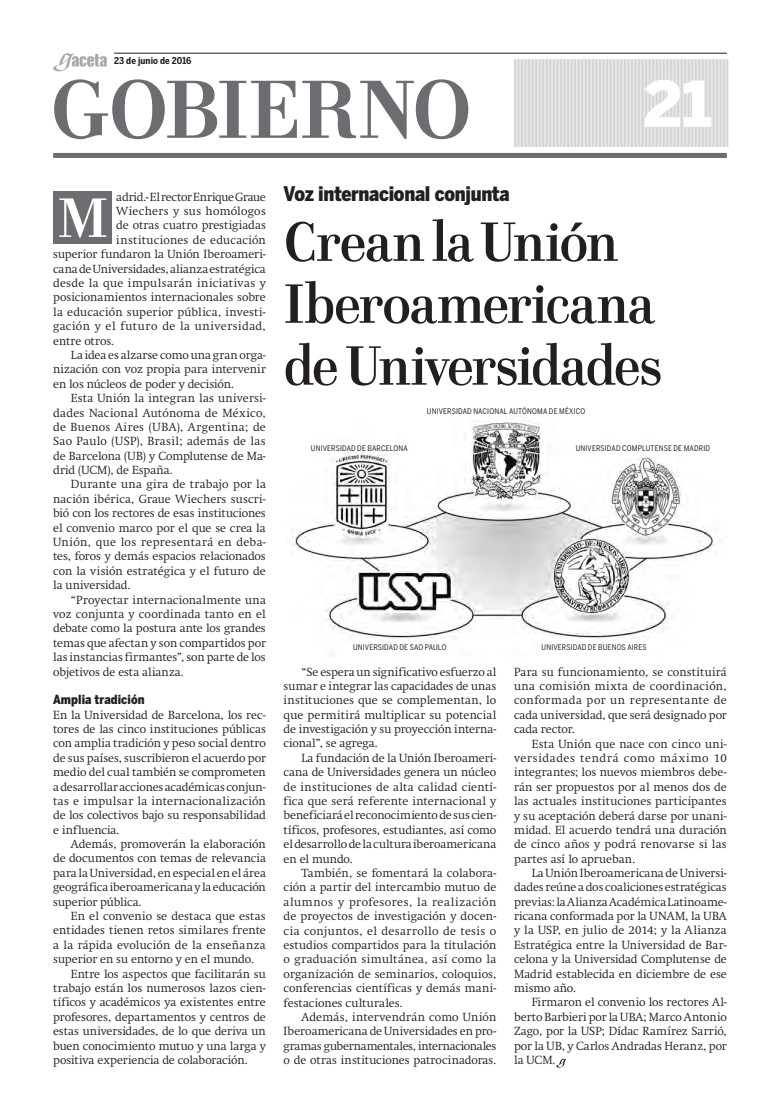
<style>
.page{position:relative;width:780px;height:1117px;background:#fff}
.page>*{position:absolute;margin:0;border:0;box-sizing:border-box;transform-origin:0 0}
.t1{font:700 83.75px "Cellini TF";letter-spacing:-.025em;color:#6c6d70}
.t2{font:900 62.5px "Benton Sans";color:#fff}
._3_0_Tex_Cap_4{font:700 56.38px "Cellini TF";color:#fff}
._1_0_Cabeza_Principa{font:700 56.25px/61.9px "Cellini TF";letter-spacing:-.02em;color:#231f20;scale:.95 1}
._0_0_Balazo{font:900 condensed 20px "Benton Sans";letter-spacing:-.015em;color:#231f20}
._3_0_Descanso{font:900 condensed 12.5px "Benton Sans";letter-spacing:.005em;color:#231f20}
._3_0_Texto{font:300 11.62px/14.4px "Swift";color:#231f20;text-align:justify}
._3_0_Tex_s_sangria{font:300 11.62px/14.4px "Swift";letter-spacing:-.005em;color:#231f20;text-align:justify}
._3_0_Tex_Cap_4-2{font:300 11.62px "Swift";letter-spacing:.01em;color:#231f20}
._3_0_Tex_Cap_4-3{font:300 11.62px "Swift";letter-spacing:.035em;color:#231f20}
._3_0_Tex_Cap_4-4{font:300 11.62px "Swift";letter-spacing:.045em;color:#231f20}
._3_0_Tex_Cap_4-5{font:300 11.62px "Swift";letter-spacing:-.02em;color:#231f20}
.t3{font:700 condensed 9.38px "Benton Sans";letter-spacing:.01em;color:#231f20}
._6_0_R_Texto{font:condensed 7.62px "Benton Sans";letter-spacing:.02em;color:#231f20}
</style>
<div class="page">
<svg style="left:514px;top:59px;width:214px;height:88px;background:#dcdddf"></svg>
<div style="left:53px;top:153px;width:673px;height:5px;background:#6c6d70"></div>
<svg style="left:53px;top:53px;width:54px;height:18px"></svg>
<hr style="left:114px;top:53px;width:612px;height:1px;background:#231f20">
<div style="left:53px;top:191px;width:59px;height:53px;background:#6c6d70"></div>
<img style="left:291px;top:421px;width:430px;height:220px">
<svg style="left:556px;top:1058px;width:10px;height:9px"></svg>
<p class="t3" style="left:114px;top:55px;width:79px">23 de junio de 2016</p>
<h1 class="t1" style="left:50px;top:60px;width:423px">GOBIERNO</h1>
<p class="t2" style="left:643px;top:67px;width:70px">21</p>
<p class="_3_0_Tex_Cap_4-5" style="left:116px;top:190px;width:151px">adrid.- El rector Enrique Graue</p>
<p class="_3_0_Tex_Cap_4-2" style="left:116px;top:204px;width:151px">Wiechers y sus homólogos</p>
<p class="_3_0_Tex_Cap_4-2" style="left:116px;top:218px;width:151px">de otras cuatro prestigiadas</p>
<p class="_3_0_Tex_Cap_4-2" style="left:116px;top:233px;width:151px">instituciones de educación</p>
<p class="_3_0_Tex_Cap_4-2" style="left:53px;top:247px;width:214px">superior fundaron la Unión Iberoameri-</p>
<p class="_3_0_Tex_Cap_4-2" style="left:53px;top:262px;width:214px">cana de Universidades, alianza estratégica</p>
<p class="_3_0_Tex_Cap_4-3" style="left:53px;top:276px;width:214px">desde la que impulsarán iniciativas y</p>
<p class="_3_0_Tex_Cap_4-2" style="left:53px;top:290px;width:214px">posicionamientos internacionales sobre</p>
<p class="_3_0_Tex_Cap_4-2" style="left:53px;top:305px;width:214px">la educación superior pública, investi-</p>
<p class="_3_0_Tex_Cap_4-4" style="left:53px;top:319px;width:214px">gación y el futuro de la universidad,</p>
<p class="_3_0_Tex_Cap_4-2" style="left:53px;top:334px;width:62px">entre otros.</p>
<p class="_3_0_Texto" style="left:53px;top:348px;width:214px;text-indent:18px">La idea es alzarse como una gran orga&shy;nización con voz propia para intervenir en los núcleos de poder y decisión.</p>
<p class="_3_0_Texto" style="left:53px;top:391px;width:214px;text-indent:18px">Esta Unión la integran las universi&shy;dades Nacional Autónoma de México, de Buenos Aires (UBA), Argentina; de Sao Paulo (USP), Brasil; además de las de Barcelona (UB) y Complutense de Ma&shy;drid (UCM), de España.</p>
<p class="_3_0_Texto" style="left:53px;top:477px;width:214px;text-indent:18px">Durante una gira de trabajo por la nación ibérica, Graue Wiechers suscri&shy;bió con los rectores de esas instituciones el convenio marco por el que se crea la Unión, que los representará en deba&shy;tes, foros y demás espacios relacionados con la visión estratégica y el futuro de la universidad.</p>
<p class="_3_0_Texto" style="left:53px;top:592px;width:214px;text-indent:18px">“Proyectar internacionalmente una voz conjunta y coordinada tanto en el debate como la postura ante los grandes temas que afectan y son compartidos por las instancias firmantes”, son parte de los objetivos de esta alianza.</p>
<p class="_3_0_Descanso" style="left:53px;top:692px;width:93px">Amplia tradición</p>
<p class="_3_0_Tex_s_sangria" style="left:53px;top:707px;width:214px">En la Universidad de Barcelona, los rec&shy;tores de las cinco instituciones públicas con amplia tradición y peso social dentro de sus países, suscribieron el acuerdo por medio del cual también se comprometen a desarrollar acciones académicas conjun&shy;tas e impulsar la internacionalización de los colectivos bajo su responsabilidad e influencia.</p>
<p class="_3_0_Texto" style="left:53px;top:836px;width:214px;text-indent:18px">Además, promoverán la elaboración de documentos con temas de relevancia para la Universidad, en especial en el área geográfica iberoamericana y la educación superior pública.</p>
<p class="_3_0_Texto" style="left:53px;top:908px;width:214px;text-indent:18px">En el convenio se destaca que estas entidades tienen retos similares frente a la rápida evolución de la enseñanza superior en su entorno y en el mundo.</p>
<p class="_3_0_Texto" style="left:53px;top:966px;width:214px;text-indent:18px">Entre los aspectos que facilitarán su trabajo están los numerosos lazos cien&shy;tíficos y académicos ya existentes entre profesores, departamentos y centros de estas universidades, de lo que deriva un buen conocimiento mutuo y una larga y positiva experiencia de colaboración.</p>
<p class="_3_0_Tex_Cap_4" style="left:58px;top:185px;width:52px">M</p>
<p class="_0_0_Balazo" style="left:283px;top:182px;width:227px">Voz internacional conjunta</p>
<p class="_1_0_Cabeza_Principa" style="left:283px;top:210px;width:400px">Crean la Unión<br>Iberoamericana de Universidades</p>
<p class="_6_0_R_Texto" style="left:427px;top:406px;width:160px">UNIVERSIDAD NACIONAL AUTÓNOMA DE MÉXICO</p>
<p class="_6_0_R_Texto" style="left:311px;top:443px;width:98px">UNIVERSIDAD DE BARCELONA</p>
<p class="_6_0_R_Texto" style="left:575px;top:443px;width:136px">UNIVERSIDAD COMPLUTENSE DE MADRID</p>
<p class="_6_0_R_Texto" style="left:353px;top:642px;width:95px">UNIVERSIDAD DE SAO PAULO</p>
<p class="_6_0_R_Texto" style="left:541px;top:642px;width:106px">UNIVERSIDAD DE BUENOS AIRES</p>
<p class="_3_0_Texto" style="left:283px;top:664px;width:214px;text-indent:18px">“Se espera un significativo esfuerzo al sumar e integrar las capacidades de unas instituciones que se complementan, lo que permitirá multiplicar su potencial de investigación y su proyección interna&shy;cional”, se agrega.</p>
<p class="_3_0_Texto" style="left:283px;top:750px;width:214px;text-indent:18px">La fundación de la Unión Iberoameri&shy;cana de Universidades genera un núcleo de instituciones de alta calidad cientí&shy;fica que será referente internacional y beneficiará el reconocimiento de sus cien&shy;tíficos, profesores, estudiantes, así como el desarrollo de la cultura iberoamericana en el mundo.</p>
<p class="_3_0_Texto" style="left:283px;top:865px;width:214px;text-indent:18px">También, se fomentará la colabora&shy;ción a partir del intercambio mutuo de alumnos y profesores, la realización de proyectos de investigación y docen&shy;cia conjuntos, el desarrollo de tesis o estudios compartidos para la titulación o graduación simultánea, así como la organización de seminarios, coloquios, conferencias científicas y demás mani&shy;festaciones culturales.</p>
<p class="_3_0_Texto" style="left:283px;top:1009px;width:214px;text-indent:18px">Además, intervendrán como Unión Iberoamericana de Universidades en pro&shy;gramas gubernamentales, internacionales o de otras instituciones patrocinadoras.</p>
<p class="_3_0_Texto" style="left:514px;top:664px;width:214px">Para su funcionamiento, se constituirá una comisión mixta de coordinación, conformada por un representante de cada universidad, que será designado por cada rector.</p>
<p class="_3_0_Texto" style="left:514px;top:736px;width:214px;text-indent:18px">Esta Unión que nace con cinco uni&shy;versidades tendrá como máximo 10 integrantes; los nuevos miembros debe&shy;rán ser propuestos por al menos dos de las actuales instituciones participantes y su aceptación deberá darse por unani&shy;midad. El acuerdo tendrá una duración de cinco años y podrá renovarse si las partes así lo aprueban.</p>
<p class="_3_0_Texto" style="left:514px;top:865px;width:214px;text-indent:18px">La Unión Iberoamericana de Universi&shy;dades reúne a dos coaliciones estratégicas previas: la Alianza Académica Latinoame&shy;ricana conformada por la UNAM, la UBA y la USP, en julio de 2014; y la Alianza Estratégica entre la Universidad de Bar&shy;celona y la Universidad Complutense de Madrid establecida en diciembre de ese mismo año.</p>
<p class="_3_0_Texto" style="left:514px;top:994px;width:214px;text-indent:18px">Firmaron el convenio los rectores Al&shy;berto Barbieri por la UBA; Marco Antonio Zago, por la USP; Dídac Ramírez Sarrió, por la UB, y Carlos Andradas Heranz, por la UCM.</p>
</div>
